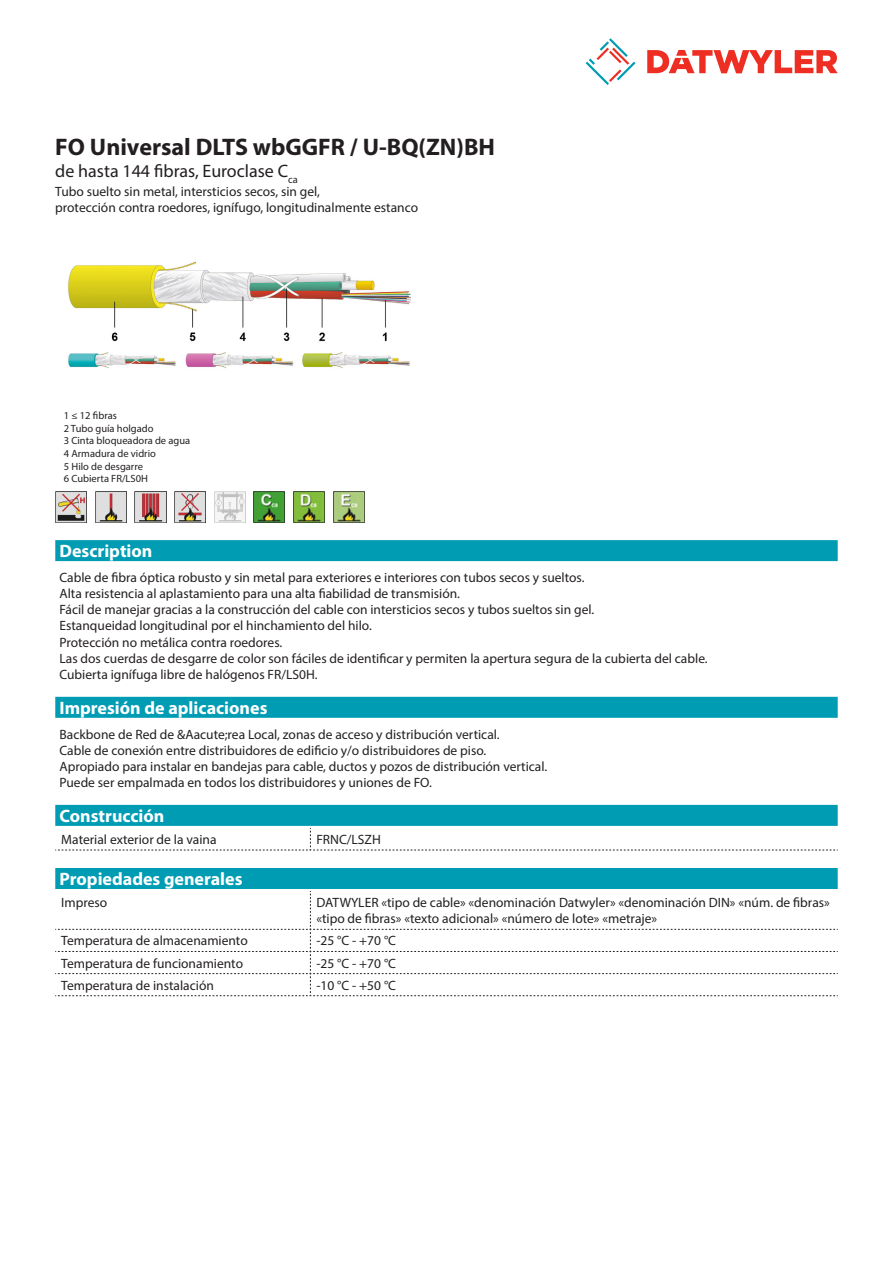
<style>
.page{position:relative;width:893px;height:1263px;background:#fff}
.page>*{position:absolute;margin:0;border:0;box-sizing:border-box;transform-origin:0 0}
.Product_Head{font:700 24px "Myriad Pro";color:#231f20}
.Standard_Head_Proper{font:700 18px "Myriad Pro";color:#fff}
.SubHead{font:18px "Myriad Pro";color:#231f20}
.Standard_text{font:13.5px/16.2px "Myriad Pro";color:#231f20}
.myriad_light_propert{font:13.5px/16.2px "Myriad Pro";color:#231f20}
.imagetext{font:10.5px/12.6px "Myriad Pro";color:#231f20}
</style>
<div class="page">
<svg style="left:586px;top:38px;width:49px;height:47px"></svg>
<svg style="left:647px;top:50px;width:191px;height:23px"></svg>
<div style="left:55px;top:805px;width:783px;height:21px;background:#009cb3"></div>
<svg style="left:55px;top:828px;width:783px;height:23px"></svg>
<img style="left:68px;top:261px;width:343px;height:107px">
<div style="left:55px;top:540px;width:783px;height:21px;background:#009cb3"></div>
<img style="left:333px;top:491px;width:31px;height:31px">
<img style="left:293px;top:491px;width:32px;height:31px">
<img style="left:254px;top:491px;width:31px;height:31px">
<img style="left:214px;top:491px;width:31px;height:31px">
<img style="left:174px;top:491px;width:32px;height:31px">
<img style="left:135px;top:491px;width:31px;height:31px">
<img style="left:95px;top:491px;width:31px;height:31px">
<img style="left:55px;top:491px;width:32px;height:31px">
<div style="left:55px;top:697px;width:783px;height:21px;background:#009cb3"></div>
<div style="left:55px;top:868px;width:783px;height:21px;background:#009cb3"></div>
<svg style="left:55px;top:891px;width:783px;height:105px"></svg>
<p class="Product_Head" style="left:55px;top:131px;width:441px">FO Universal DLTS wbGGFR / U-BQ(ZN)BH</p>
<p class="SubHead" style="left:55px;top:160px;width:244px">de hasta 144 fibras, Euroclase C<sub>ca</sub></p>
<p class="Standard_text" style="left:55px;top:183px;width:364px">Tubo suelto sin metal, intersticios secos, sin gel,<br>protección contra roedores, ignífugo, longitudinalmente estanco</p>
<p class="imagetext" style="left:64px;top:409px;width:128px">1 ≤ 12 fibras<br>2 Tubo guía holgado<br>3 Cinta bloqueadora de agua<br>4 Armadura de vidrio<br>5 Hilo de desgarre<br>6 Cubierta FR/LS0H</p>
<p class="Standard_Head_Proper" style="left:60px;top:539px;width:94px">Description</p>
<p class="Standard_text" style="left:60px;top:569px;width:650px">Cable de fibra óptica robusto y sin metal para exteriores e interiores con tubos secos y sueltos.<br>Alta resistencia al aplastamiento para una alta fiabilidad de transmisión.<br>Fácil de manejar gracias a la construcción del cable con intersticios secos y tubos sueltos sin gel.<br>Estanqueidad longitudinal por el hinchamiento del hilo.<br>Protección no metálica contra roedores.<br>Las dos cuerdas de desgarre de color son fáciles de identificar y permiten la apertura segura de la cubierta del cable.<br>Cubierta ignífuga libre de halógenos FR/LS0H.</p>
<p class="Standard_Head_Proper" style="left:60px;top:696px;width:209px">Impresión de aplicaciones</p>
<p class="Standard_text" style="left:60px;top:726px;width:489px">Backbone de Red de &amp;Aacute;rea Local, zonas de acceso y distribución vertical.<br>Cable de conexión entre distribuidores de edificio y/o distribuidores de piso.<br>Apropiado para instalar en bandejas para cable, ductos y pozos de distribución vertical.<br>Puede ser empalmada en todos los distribuidores y uniones de FO.</p>
<p class="Standard_Head_Proper" style="left:60px;top:804px;width:106px">Construcción</p>
<p class="myriad_light_propert" style="left:61px;top:831px;width:157px">Material exterior de la vaina</p>
<p class="myriad_light_propert" style="left:316px;top:831px;width:66px">FRNC/LSZH</p>
<p class="Standard_Head_Proper" style="left:60px;top:867px;width:184px">Propiedades generales</p>
<p class="myriad_light_propert" style="left:61px;top:894px;width:48px">Impreso</p>
<p class="myriad_light_propert" style="left:316px;top:894px;width:515px">DATWYLER «tipo de cable» «denominación Datwyler» «denominación DIN» «núm. de fibras» «tipo de fibras» «texto adicional» «número de lote» «metraje»</p>
<p class="myriad_light_propert" style="left:61px;top:933px;width:188px">Temperatura de almacenamiento</p>
<p class="myriad_light_propert" style="left:316px;top:933px;width:81px">-25 °C - +70 °C</p>
<p class="myriad_light_propert" style="left:61px;top:955px;width:183px">Temperatura de funcionamiento</p>
<p class="myriad_light_propert" style="left:316px;top:955px;width:81px">-25 °C - +70 °C</p>
<p class="myriad_light_propert" style="left:61px;top:977px;width:154px">Temperatura de instalación</p>
<p class="myriad_light_propert" style="left:316px;top:977px;width:81px">-10 °C - +50 °C</p>
</div>
